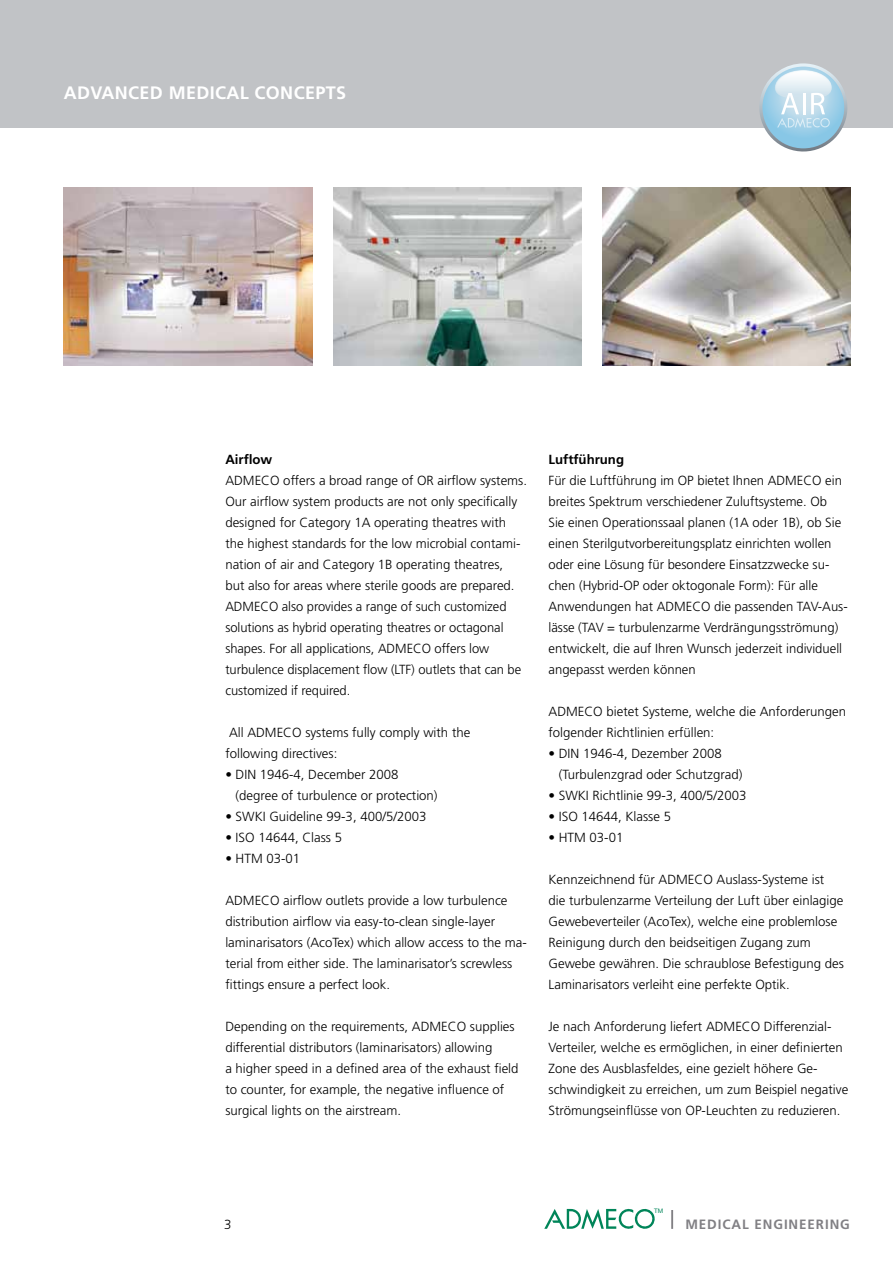
<style>
.page{position:relative;width:893px;height:1263px;background:#fff}
.page>*{position:absolute;margin:0;border:0;box-sizing:border-box;transform-origin:0 0}
.t1{font:700 18px "Frutiger LT Pro";letter-spacing:.02em;color:#fff}
.t2{font:700 13.5px "Frutiger LT Pro";letter-spacing:.07em;color:#818084}
.t3{font:300 13.2px/21px "Frutiger LT Pro";color:#000}
.t4{font:700 13.2px "Frutiger LT Pro";color:#000}
.t5{font:6.15px "Helvetica Neue LT Pro";color:#00855a}
</style>
<div class="page">
<svg style="left:544px;top:1208px;width:111px;height:21px"></svg>
<svg style="left:671px;top:1210px;width:2px;height:19px"></svg>
<div style="left:0;top:0;width:893px;height:128px;background:#c1c3c6"></div>
<svg style="left:759px;top:63px;width:88px;height:89px"></svg>
<img style="left:602px;top:187px;width:248px;height:179px">
<img style="left:333px;top:187px;width:248px;height:179px">
<img style="left:64px;top:187px;width:249px;height:179px">
<h1 class="t1" style="left:64px;top:82px;width:282px">ADVANCED MEDICAL CONCEPTS</h1>
<p class="t4" style="left:225px;top:451px;width:48px">AIRFLOW</p>
<p class="t3" style="left:225px;top:470px;width:303px">ADMECO offers a broad range of OR airflow systems.<br>Our airflow system products are not only specifically designed for Category 1A operating theatres with the highest standards for the low microbial contami&shy;nation of air and Category 1B operating theatres,<br>but also for areas where sterile goods are prepared.<br>ADMECO also provides a range of such customized solutions as hybrid operating theatres or octagonal shapes. For all applications, ADMECO offers low turbulence displacement flow (LTF) outlets that can be customized if required.</p>
<p class="t3" style="left:225px;top:722px;width:246px">All ADMECO systems fully comply with the following directives:</p>
<p class="t3" style="left:236px;top:764px;width:203px;text-indent:-10px">• DIN 1946-4, December 2008 (degree of turbulence or protection)</p>
<p class="t3" style="left:225px;top:806px;width:203px">• SWKI Guideline 99-3, 400/5/2003</p>
<p class="t3" style="left:225px;top:827px;width:118px">• ISO 14644, Class 5</p>
<p class="t3" style="left:225px;top:848px;width:76px">• HTM 03-01</p>
<p class="t3" style="left:225px;top:890px;width:303px">ADMECO airflow outlets provide a low turbulence distribution airflow via easy-to-clean single-layer laminarisators (AcoTex) which allow access to the ma&shy;terial from either side. The laminarisator’s screwless fittings ensure a perfect look.</p>
<p class="t3" style="left:225px;top:1016px;width:295px">Depending on the requirements, ADMECO supplies differential distributors (laminarisators) allowing<br>a higher speed in a defined area of the exhaust field to counter, for example, the negative influence of surgical lights on the airstream.</p>
<p class="t4" style="left:549px;top:451px;width:77px">LUFTFÜHRUNG</p>
<p class="t3" style="left:549px;top:470px;width:301px">Für die Luftführung im OP bietet Ihnen ADMECO ein breites Spektrum verschiedener Zuluftsysteme. Ob<br>Sie einen Operationssaal planen (1A oder 1B), ob Sie einen Sterilgutvorbereitungsplatz einrichten wollen oder eine Lösung für besondere Einsatzzwecke su&shy;chen (Hybrid-OP oder oktogonale Form): Für alle Anwendungen hat ADMECO die passenden TAV-Aus&shy;lässe (TAV = turbulenzarme Verdrängungsströmung) entwickelt, die auf Ihren Wunsch jederzeit individuell angepasst werden können</p>
<p class="t3" style="left:549px;top:701px;width:299px">ADMECO bietet Systeme, welche die Anforderungen folgender Richtlinien erfüllen:</p>
<p class="t3" style="left:559px;top:743px;width:185px;text-indent:-10px">• DIN 1946-4, Dezember 2008 (Turbulenzgrad oder Schutzgrad)</p>
<p class="t3" style="left:549px;top:785px;width:200px">• SWKI Richtlinie 99-3, 400/5/2003</p>
<p class="t3" style="left:549px;top:806px;width:124px">• ISO 14644, Klasse 5</p>
<p class="t3" style="left:549px;top:827px;width:76px">• HTM 03-01</p>
<p class="t3" style="left:549px;top:869px;width:297px">Kennzeichnend für ADMECO Auslass-Systeme ist die turbulenzarme Verteilung der Luft über einlagige Gewebeverteiler (AcoTex), welche eine problemlose Reinigung durch den beidseitigen Zugang zum Gewebe gewähren. Die schraublose Befestigung des Laminarisators verleiht eine perfekte Optik.</p>
<p class="t3" style="left:549px;top:1016px;width:301px">Je nach Anforderung liefert ADMECO Differenzial-Verteiler, welche es ermöglichen, in einer definierten Zone des Ausblasfeldes, eine gezielt höhere Ge&shy;schwindigkeit zu erreichen, um zum Beispiel negative Strömungseinflüsse von OP-Leuchten zu reduzieren.</p>
<p class="t5" style="left:654px;top:1207px;width:10px">TM</p>
<p class="t3" style="left:224px;top:1213px;width:9px">3</p>
<p class="t2" style="left:685px;top:1216px;width:166px">MEDICAL ENGINEERING</p>
</div>
